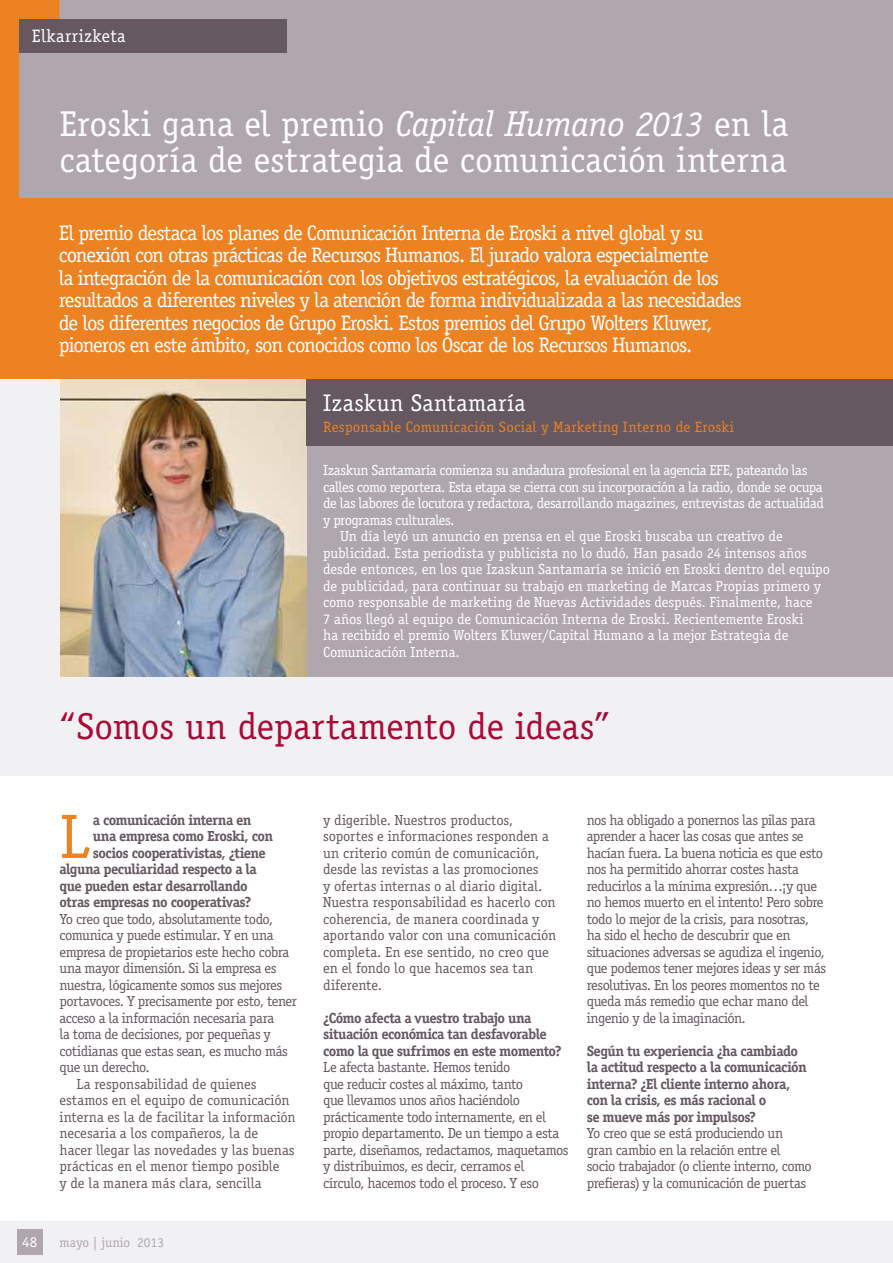
<style>
.page{position:relative;width:893px;height:1263px;background:#fff}
.page>*{position:absolute;margin:0;border:0;box-sizing:border-box;transform-origin:0 0}
.t1{font:62.85px "Officina Serif Std";color:#ed8223}
.t2{font:37.5px "Officina Serif Std";letter-spacing:-.005em;color:#ab0936}
.t3{font:36px/36px "Officina Serif Std";color:#fff}
.t4{font:24px "Officina Serif Std";letter-spacing:.02em;color:#fff}
.t5{font:21px/22.5px "Officina Serif Std";letter-spacing:-.05em;color:#fff}
.t6{font:18px "Officina Serif Std";letter-spacing:.02em;color:#fff}
.t7{font:15px "Officina Serif Std";letter-spacing:.015em;color:#ed8223}
.t8{font:15px "Officina Serif Std";color:#fff}
.t9{font:14.7px/16.5px "Officina Serif Std";letter-spacing:-.025em;color:#655861}
.t10{font:14.7px "Officina Serif Std";letter-spacing:-.01em;color:#fff}
.t11{font:14.7px/16.5px "Officina Serif Std";letter-spacing:-.005em;color:#655861}
.t12{font:700 14.7px/16.5px "Officina Serif Std";letter-spacing:-.035em;color:#655861}
.t13{font:14.7px "Officina Serif Std";letter-spacing:-.035em;color:#fff}
.t14{font:14.7px "Officina Serif Std";letter-spacing:-.04em;color:#fff}
.t15{font:14.7px "Officina Serif Std";letter-spacing:-.03em;color:#fff}
.t16{font:14.7px "Officina Serif Std";color:#655861}
.t17{font:13.5px "Officina Serif Std";color:#afa7ad}
.s1{font-style:italic}
</style>
<div class="page">
<div style="left:0;top:1221px;width:893px;height:42px;background:#f1f1f3"></div>
<div style="left:17px;top:1229px;width:26px;height:26px;background:#afa7ad"></div>
<div style="left:0;top:676px;width:893px;height:99px;background:#f1f1f3"></div>
<div style="left:0;top:198px;width:893px;height:181px;background:#ed8223"></div>
<div style="left:0;top:0;width:893px;height:198px;background:#afa7ad"></div>
<svg style="left:0;top:0;width:60px;height:198px"></svg>
<div style="left:19px;top:19px;width:268px;height:33px;background:#655861"></div>
<div style="left:306px;top:445px;width:587px;height:231px;background:#afa7ad"></div>
<img style="left:60px;top:379px;width:246px;height:297px">
<div style="left:306px;top:379px;width:587px;height:67px;background:#655861"></div>
<div style="left:0;top:379px;width:60px;height:297px;background:#f1f1f3"></div>
<p class="t6" style="left:32px;top:25px;width:95px">Elkarrizketa</p>
<h3 class="t3" style="left:60px;top:106px;width:730px">Eroski gana el premio <span class="s1">Capital Humano 2013</span> en la categoría de estrategia de comunicación interna</h3>
<p class="t5" style="left:59px;top:222px;width:684px">El premio destaca los planes de Comunicación Interna de Eroski a nivel global y su conexión con otras prácticas de Recursos Humanos. El jurado valora especialmente<br>la integración de la comunicación con los objetivos estratégicos, la evaluación de los resultados a diferentes niveles y la atención de forma individualizada a las necesidades de los diferentes negocios de Grupo Eroski. Estos premios del Grupo Wolters Kluwer, pioneros en este ámbito, son conocidos como los Óscar de los Recursos Humanos.</p>
<h3 class="t4" style="left:323px;top:388px;width:204px">Izaskun Santamaría</h3>
<p class="t7" style="left:323px;top:418px;width:412px">Responsable Comunicación Social y Marketing Interno de Eroski</p>
<p class="t15" style="left:323px;top:462px;width:486px">Izaskun Santamaría comienza su andadura profesional en la agencia EFE, pateando las</p>
<p class="t14" style="left:323px;top:478px;width:501px">calles como reportera. Esta etapa se cierra con su incorporación a la radio, donde se ocupa</p>
<p class="t13" style="left:323px;top:495px;width:502px">de las labores de locutora y redactora, desarrollando magazines, entrevistas de actualidad</p>
<p class="t13" style="left:323px;top:511px;width:133px">y programas culturales.</p>
<p class="t10" style="left:340px;top:528px;width:444px">Un día leyó un anuncio en prensa en el que Eroski buscaba un creativo de</p>
<p class="t10" style="left:323px;top:544px;width:485px">publicidad. Esta periodista y publicista no lo dudó. Han pasado 24 intensos años</p>
<p class="t10" style="left:323px;top:561px;width:508px">desde entonces, en los que Izaskun Santamaría se inició en Eroski dentro del equipo</p>
<p class="t10" style="left:323px;top:577px;width:499px">de publicidad, para continuar su trabajo en marketing de Marcas Propias primero y</p>
<p class="t10" style="left:323px;top:594px;width:491px">como responsable de marketing de Nuevas Actividades después. Finalmente, hace</p>
<p class="t10" style="left:323px;top:610px;width:482px">7 años llegó al equipo de Comunicación Interna de Eroski. Recientemente Eroski</p>
<p class="t10" style="left:323px;top:627px;width:467px">ha recibido el premio Wolters Kluwer/Capital Humano a la mejor Estrategia de</p>
<p class="t10" style="left:323px;top:643px;width:138px">Comunicación Interna.</p>
<h2 class="t2" style="left:60px;top:705px;width:552px">“Somos un departamento de ideas”</h2>
<h1 class="t1" style="left:60px;top:800px;width:32px">L</h1>
<p class="t12" style="left:93px;top:811px;width:160px">a comunicación interna en</p>
<p class="t12" style="left:93px;top:828px;width:182px">una empresa como Eroski, con</p>
<p class="t12" style="left:93px;top:844px;width:175px">socios cooperativistas, ¿tiene</p>
<p class="t12" style="left:60px;top:861px;width:199px">alguna peculiaridad respecto a la</p>
<p class="t12" style="left:60px;top:877px;width:190px">que pueden estar desarrollando</p>
<p class="t12" style="left:60px;top:894px;width:193px">otras empresas no cooperativas?</p>
<p class="t9" style="left:60px;top:911px;width:215px">Yo creo que todo, absolutamente todo,</p>
<p class="t9" style="left:60px;top:927px;width:216px">comunica y puede estimular. Y en una</p>
<p class="t9" style="left:60px;top:944px;width:231px">empresa de propietarios este hecho cobra</p>
<p class="t9" style="left:60px;top:960px;width:218px">una mayor dimensión. Si la empresa es</p>
<p class="t9" style="left:60px;top:977px;width:224px">nuestra, lógicamente somos sus mejores</p>
<p class="t9" style="left:60px;top:993px;width:239px">portavoces. Y precisamente por esto, tener</p>
<p class="t9" style="left:60px;top:1010px;width:216px">acceso a la información necesaria para</p>
<p class="t9" style="left:60px;top:1026px;width:213px">la toma de decisiones, por pequeñas y</p>
<p class="t9" style="left:60px;top:1043px;width:230px">cotidianas que estas sean, es mucho más</p>
<p class="t9" style="left:60px;top:1059px;width:92px">que un derecho.</p>
<p class="t11" style="left:77px;top:1076px;width:181px">La responsabilidad de quienes</p>
<p class="t11" style="left:60px;top:1092px;width:232px">estamos en el equipo de comunicación</p>
<p class="t16" style="left:60px;top:1108px;width:238px">interna es la de facilitar la información</p>
<p class="t11" style="left:60px;top:1125px;width:200px">necesaria a los compañeros, la de</p>
<p class="t11" style="left:60px;top:1142px;width:237px">hacer llegar las novedades y las buenas</p>
<p class="t11" style="left:60px;top:1158px;width:222px">prácticas en el menor tiempo posible</p>
<p class="t16" style="left:60px;top:1174px;width:204px">y de la manera más clara, sencilla</p>
<p class="t8" style="left:22px;top:1233px;width:16px">48</p>
<p class="t17" style="left:60px;top:1234px;width:106px">mayo | junio 2013</p>
<p class="t11" style="left:323px;top:812px;width:235px">y digerible. Nuestros productos, soportes e informaciones responden a un criterio común de comunicación, desde las revistas a las promociones<br>y ofertas internas o al diario digital.<br>Nuestra responsabilidad es hacerlo con coherencia, de manera coordinada y aportando valor con una comunicación completa. En ese sentido, no creo que en el fondo lo que hacemos sea tan diferente.</p>
<p class="t12" style="left:323px;top:1009px;width:240px">¿Cómo afecta a vuestro trabajo una situación económica tan desfavorable como la que sufrimos en este momento?</p>
<p class="t9" style="left:323px;top:1059px;width:247px">Le afecta bastante. Hemos tenido<br>que reducir costes al máximo, tanto<br>que llevamos unos años haciéndolo prácticamente todo internamente, en el propio departamento. De un tiempo a esta parte, diseñamos, redactamos, maquetamos y distribuimos, es decir, cerramos el círculo, hacemos todo el proceso. Y eso</p>
<p class="t9" style="left:587px;top:811px;width:241px">nos ha obligado a ponernos las pilas para aprender a hacer las cosas que antes se hacían fuera. La buena noticia es que esto nos ha permitido ahorrar costes hasta reducirlos a la mínima expresión…¡y que no hemos muerto en el intento! Pero sobre todo lo mejor de la crisis, para nosotras, ha sido el hecho de descubrir que en situaciones adversas se agudiza el ingenio, que podemos tener mejores ideas y ser más resolutivas. En los peores momentos no te queda más remedio que echar mano del ingenio y de la imaginación.</p>
<p class="t12" style="left:587px;top:1042px;width:221px">Según tu experiencia ¿ha cambiado la actitud respecto a la comunicación interna? ¿El cliente interno ahora, con la crisis, es más racional o<br>se mueve más por impulsos?</p>
<p class="t9" style="left:587px;top:1125px;width:227px">Yo creo que se está produciendo un gran cambio en la relación entre el socio trabajador (o cliente interno, como prefieras) y la comunicación de puertas</p>
</div>
